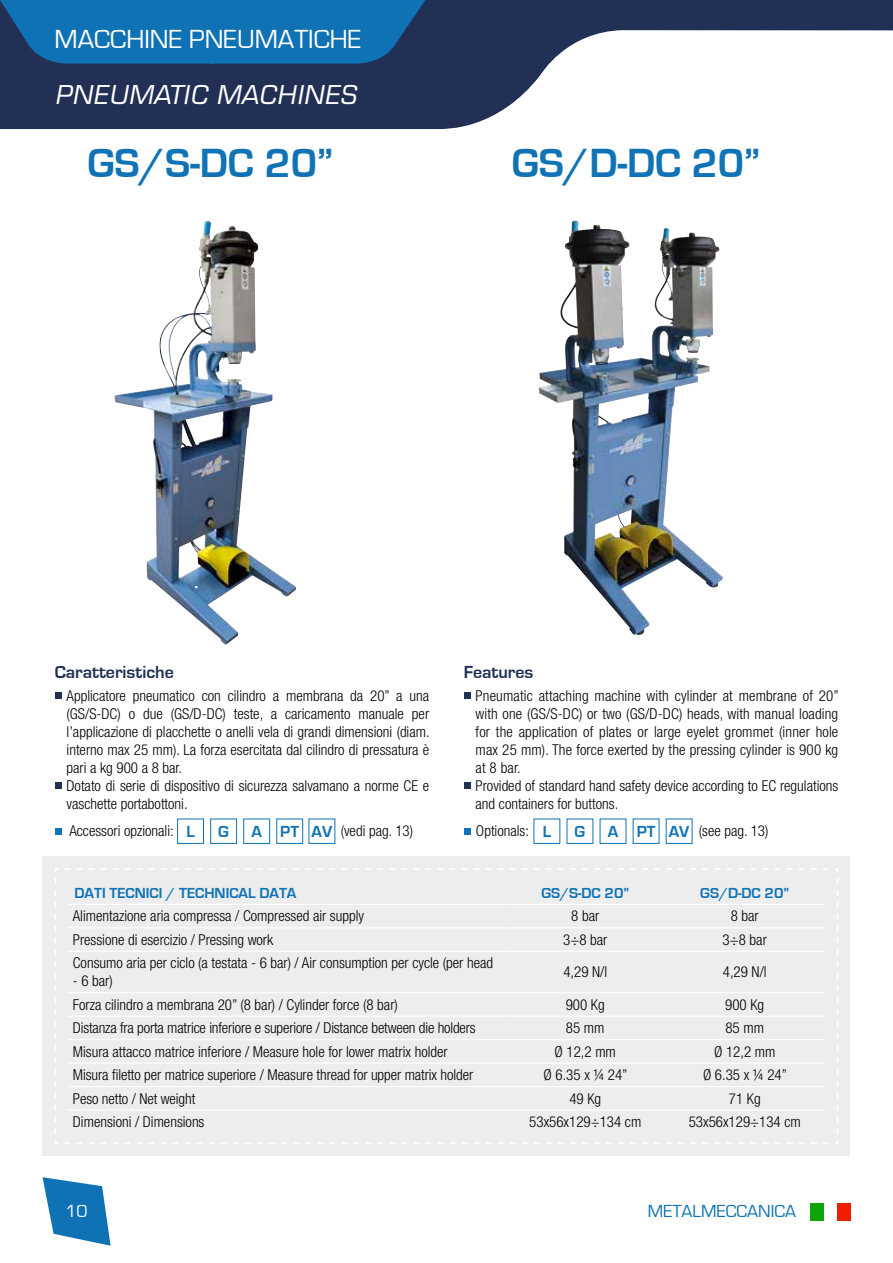
<style>
.page{position:relative;width:893px;height:1263px;background:#fff}
.page>*{position:absolute;margin:0;border:0;box-sizing:border-box;transform-origin:0 0}
.t1{font:700 42px "Eurostile";color:#1073b6}
.t2{font:27px "Eurostile";color:#fff}
.t3{font:italic 27px "Eurostile BQ";letter-spacing:.02em;color:#fff}
.t4{font:700 18px "Eurostile";color:#223055}
.t5{font:18px "Eurostile";color:#0e72b5}
.t6{font:18px "Eurostile";color:#fff}
.t7{font:700 16.5px "Eurostile";color:#1073b6}
.t8{font:300 condensed 15px/18px "Helvetica Neue LT Std";color:#000}
.t9{font:700 15px "Eurostile";color:#1073b6}
.s1{font-family:"Eurostile";font-weight:700;font-stretch:normal;font-size:16.5px;color:#1073b6}
</style>
<div class="page">
<svg style="left:43px;top:1177px;width:68px;height:69px"></svg>
<div style="left:811px;top:1202px;width:13px;height:18px;background:#0ea40a"></div>
<div style="left:837px;top:1202px;width:13px;height:18px;background:#ef1e00"></div>
<svg style="left:0;top:0;width:893px;height:130px;fill:#223055"></svg>
<svg style="left:0;top:0;width:434px;height:64px;background:#1069a8"></svg>
<div style="left:43px;top:856px;width:807px;height:300px;background:#ededed"></div>
<svg style="left:55px;top:868px;width:783px;height:276px"></svg>
<hr style="left:69px;top:904px;width:436px;height:1px;background:#fff">
<hr style="left:505px;top:904px;width:160px;height:1px;background:#fff">
<hr style="left:665px;top:904px;width:159px;height:1px;background:#fff">
<hr style="left:69px;top:927px;width:436px;height:1px;background:#fff">
<hr style="left:505px;top:927px;width:160px;height:1px;background:#fff">
<hr style="left:665px;top:927px;width:159px;height:1px;background:#fff">
<hr style="left:69px;top:951px;width:436px;height:1px;background:#fff">
<hr style="left:505px;top:951px;width:160px;height:1px;background:#fff">
<hr style="left:665px;top:951px;width:159px;height:1px;background:#fff">
<hr style="left:69px;top:992px;width:436px;height:1px;background:#fff">
<hr style="left:505px;top:992px;width:160px;height:1px;background:#fff">
<hr style="left:665px;top:992px;width:159px;height:1px;background:#fff">
<hr style="left:69px;top:1016px;width:436px;height:1px;background:#fff">
<hr style="left:505px;top:1016px;width:160px;height:1px;background:#fff">
<hr style="left:665px;top:1016px;width:159px;height:1px;background:#fff">
<hr style="left:69px;top:1039px;width:436px;height:1px;background:#fff">
<hr style="left:505px;top:1039px;width:160px;height:1px;background:#fff">
<hr style="left:665px;top:1039px;width:159px;height:1px;background:#fff">
<hr style="left:69px;top:1062px;width:436px;height:2px;background:#fff">
<hr style="left:69px;top:1086px;width:436px;height:1px;background:#fff">
<hr style="left:505px;top:1086px;width:160px;height:1px;background:#fff">
<hr style="left:665px;top:1086px;width:159px;height:1px;background:#fff">
<hr style="left:69px;top:1109px;width:436px;height:2px;background:#fff">
<hr style="left:505px;top:1109px;width:160px;height:2px;background:#fff">
<hr style="left:665px;top:1109px;width:159px;height:2px;background:#fff">
<hr style="left:505px;top:1062px;width:160px;height:2px;background:#fff">
<hr style="left:665px;top:1062px;width:159px;height:2px;background:#fff">
<div style="left:55px;top:692px;width:6px;height:7px;background:#223055"></div>
<div style="left:55px;top:782px;width:6px;height:7px;background:#223055"></div>
<div style="left:464px;top:692px;width:6px;height:7px;background:#223055"></div>
<div style="left:464px;top:782px;width:6px;height:7px;background:#223055"></div>
<div style="left:55px;top:828px;width:7px;height:7px;background:#1073b6"></div>
<div style="left:464px;top:828px;width:7px;height:7px;background:#1073b6"></div>
<div style="left:177px;top:819px;width:27px;height:25px;border:1px solid #1073b6"></div>
<div style="left:210px;top:819px;width:27px;height:25px;border:1px solid #1073b6"></div>
<div style="left:243px;top:819px;width:27px;height:25px;border:1px solid #1073b6"></div>
<div style="left:276px;top:819px;width:27px;height:25px;border:1px solid #1073b6"></div>
<img style="left:539px;top:221px;width:184px;height:414px">
<img style="left:114px;top:221px;width:182px;height:424px">
<h2 class="t2" style="left:55px;top:25px;width:308px">MACCHINE PNEUMATICHE</h2>
<h2 class="t3" style="left:55px;top:80px;width:304px">PNEUMATIC MACHINES</h2>
<h1 class="t1" style="left:87px;top:140px;width:247px">GS/S-DC 20”</h1>
<h1 class="t1" style="left:512px;top:140px;width:250px">GS/D-DC 20”</h1>
<p class="t4" style="left:55px;top:662px;width:121px">Caratteristiche</p>
<p class="t4" style="left:464px;top:662px;width:71px">Features</p>
<p class="t8" style="left:67px;top:686px;width:365px">Applicatore pneumatico con cilindro a membrana da 20” a una (GS/S-DC) o due (GS/D-DC) teste, a caricamento manuale per l’applicazione di placchette o anelli vela di grandi dimensioni (diam. interno max 25 mm). La forza esercitata dal cilindro di pressatura è pari a kg 900 a 8 bar.<br>Dotato di serie di dispositivo di sicurezza salvamano a norme CE e vaschette portabottoni.</p>
<p class="t8" style="left:476px;top:686px;width:365px">Pneumatic attaching machine with cylinder at membrane of 20” with one (GS/S-DC) or two (GS/D-DC) heads, with manual loading for the application of plates or large eyelet grommet (inner hole max 25 mm). The force exerted by the pressing cylinder is 900 kg at 8 bar.<br>Provided of standard hand safety device according to EC regulations and containers for buttons.</p>
<p class="t8" style="left:69px;top:821px;width:127px">Accessori opzionali: <span class="s1">L</span></p>
<p class="t7" style="left:218px;top:822px;width:12px">G</p>
<p class="t8" style="left:251px;top:821px;width:163px"><span class="s1">A PT AV</span> (vedi pag. 13)</p>
<p class="t8" style="left:476px;top:821px;width:77px">Optionals: <span class="s1">L</span></p>
<p class="t7" style="left:575px;top:822px;width:12px">G</p>
<p class="t8" style="left:608px;top:821px;width:162px"><span class="s1">A PT AV</span> (see pag. 13)</p>
<p class="t9" style="left:75px;top:885px;width:223px">DATI TECNICI / TECHNICAL DATA</p>
<p class="t9" style="left:541px;top:885px;width:89px">GS/S-DC 20”</p>
<p class="t9" style="left:700px;top:885px;width:90px">GS/D-DC 20”</p>
<p class="t8" style="left:73px;top:907px;width:293px">Alimentazione aria compressa / Compressed air supply</p>
<p class="t8" style="left:571px;top:907px;width:30px">8 bar</p>
<p class="t8" style="left:731px;top:907px;width:30px">8 bar</p>
<p class="t8" style="left:73px;top:930px;width:202px">Pressione di esercizio / Pressing work</p>
<p class="t8" style="left:563px;top:930px;width:46px">3÷8 bar</p>
<p class="t8" style="left:723px;top:930px;width:46px">3÷8 bar</p>
<p class="t8" style="left:73px;top:954px;width:422px">Consumo aria per ciclo (a testata - 6 bar) / Air consumption per cycle (per head</p>
<p class="t8" style="left:73px;top:972px;width:41px">- 6 bar)</p>
<p class="t8" style="left:563px;top:963px;width:45px">4,29 N/l</p>
<p class="t8" style="left:723px;top:963px;width:45px">4,29 N/l</p>
<p class="t8" style="left:73px;top:995px;width:326px">Forza cilindro a membrana 20” (8 bar) / Cylinder force (8 bar)</p>
<p class="t8" style="left:566px;top:995px;width:41px">900 Kg</p>
<p class="t8" style="left:725px;top:995px;width:41px">900 Kg</p>
<p class="t8" style="left:73px;top:1019px;width:404px">Distanza fra porta matrice inferiore e superiore / Distance between die holders</p>
<p class="t8" style="left:566px;top:1019px;width:40px">85 mm</p>
<p class="t8" style="left:725px;top:1019px;width:40px">85 mm</p>
<p class="t8" style="left:73px;top:1042px;width:376px">Misura attacco matrice inferiore / Measure hole for lower matrix holder</p>
<p class="t8" style="left:555px;top:1042px;width:63px">Ø 12,2 mm</p>
<p class="t8" style="left:714px;top:1042px;width:63px">Ø 12,2 mm</p>
<p class="t8" style="left:73px;top:1066px;width:402px">Misura filetto per matrice superiore / Measure thread for upper matrix holder</p>
<p class="t8" style="left:544px;top:1066px;width:85px">Ø 6.35 x 1/4 24”</p>
<p class="t8" style="left:703px;top:1066px;width:85px">Ø 6.35 x 1/4 24”</p>
<p class="t8" style="left:73px;top:1089px;width:124px">Peso netto / Net weight</p>
<p class="t8" style="left:569px;top:1089px;width:33px">49 Kg</p>
<p class="t8" style="left:729px;top:1089px;width:33px">71 Kg</p>
<p class="t8" style="left:73px;top:1113px;width:133px">Dimensioni / Dimensions</p>
<p class="t8" style="left:529px;top:1113px;width:114px">53x56x129÷134 cm</p>
<p class="t8" style="left:689px;top:1113px;width:114px">53x56x129÷134 cm</p>
<p class="t6" style="left:65px;top:1202px;width:24px">10</p>
<p class="t5" style="left:648px;top:1202px;width:150px">METALMECCANICA</p>
</div>
